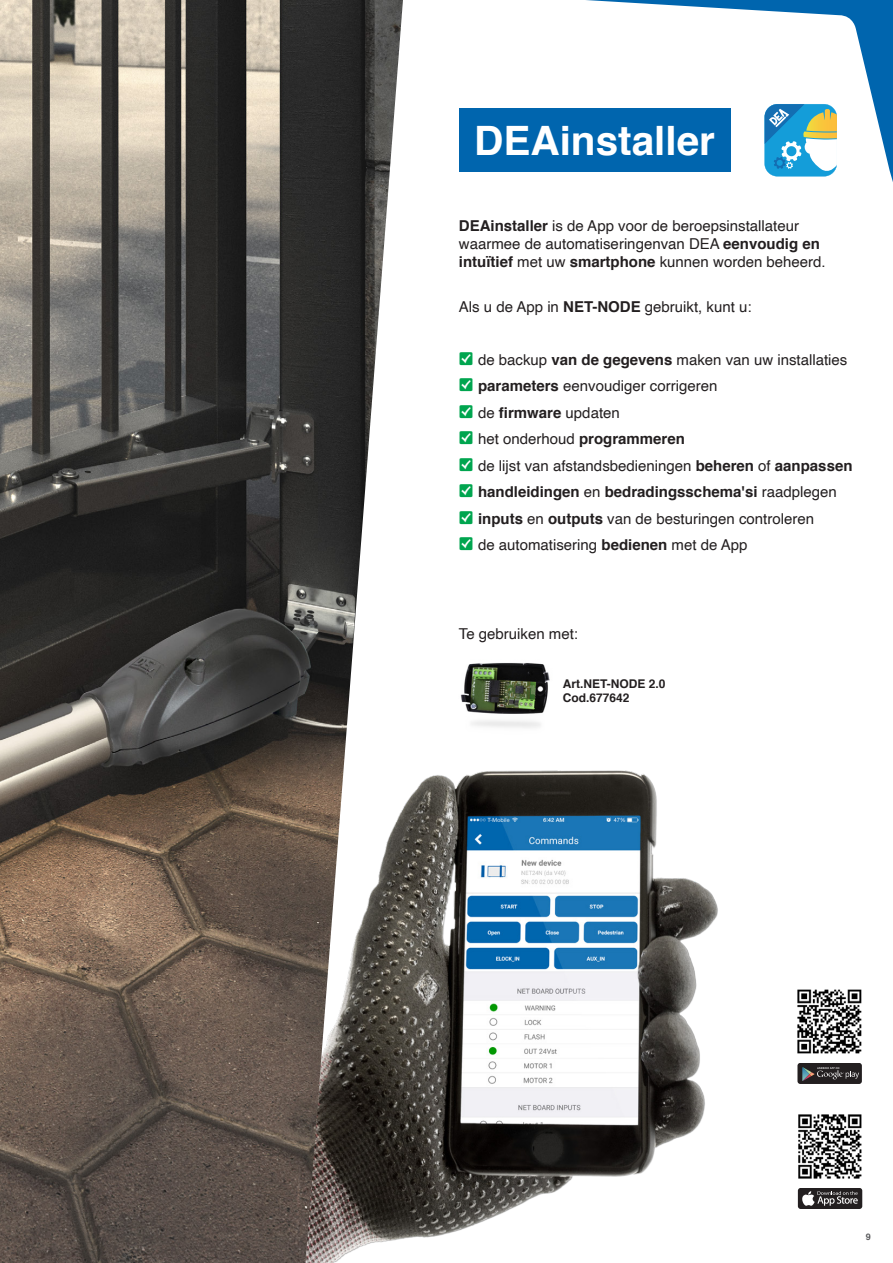
<style>
.page{position:relative;width:893px;height:1263px;background:#fff}
.page>*{position:absolute;margin:0;border:0;box-sizing:border-box;transform-origin:0 0}
.t1{font:700 40.5px "Helvetica";color:#fff}
.t2{font:15px/18px "Helvetica";color:#231f20}
.t3{font:700 15px "Helvetica";color:#231f20}
.t4{font:700 12px/14.4px "Helvetica";color:#231f20}
.t5{font:700 9px "Helvetica";color:#57585a}
.s1{font-weight:700}
.s2{font-weight:400}
</style>
<div class="page">
<img style="left:403px;top:770px;width:460px;height:469px">
<img style="left:0;top:0;width:403px;height:1263px">
<img style="left:460px;top:663px;width:90px;height:65px">
<svg style="left:372px;top:0;width:521px;height:230px"></svg>
<div style="left:797px;top:1063px;width:65px;height:21px;background:#231f20;border-radius:3px"></div>
<svg style="left:802px;top:1067px;width:57px;height:14px"></svg>
<div style="left:798px;top:1188px;width:64px;height:21px;background:#231f20;border-radius:3px"></div>
<svg style="left:802px;top:1191px;width:56px;height:15px"></svg>
<img style="left:789px;top:1106px;width:74px;height:81px">
<img style="left:788px;top:980px;width:75px;height:83px">
<svg style="left:764px;top:104px;width:73px;height:72px"></svg>
<div style="left:459px;top:108px;width:271px;height:64px;background:#0065ae"></div>
<p class="t1" style="left:474px;top:108px;width:242px">DEAinstaller</p>
<p class="t2" style="left:459px;top:218px;width:368px"><span class="s1">DEAinstaller</span> is de App voor de beroepsinstallateur waarmee de automatiseringenvan DEA <span class="s1">eenvoudig en intuïtief</span> met uw <span class="s1">smartphone</span> kunnen worden beheerd.</p>
<p class="t2" style="left:459px;top:298px;width:294px">Als u de App in <span class="s1">NET-NODE</span> gebruikt, kunt u:</p>
<p class="t2" style="left:478px;top:351px;width:371px">de backup <span class="s1">van de gegevens</span> maken van uw installaties</p>
<p class="t2" style="left:478px;top:378px;width:241px"><span class="s1">parameters</span> eenvoudiger corrigeren</p>
<p class="t2" style="left:478px;top:404px;width:143px">de <span class="s1">firmware</span> updaten</p>
<p class="t2" style="left:478px;top:431px;width:208px">het onderhoud <span class="s1">programmeren</span></p>
<p class="t2" style="left:478px;top:457px;width:376px">de lijst van afstandsbedieningen <span class="s1">beheren</span> of <span class="s1">aanpassen</span></p>
<p class="t3" style="left:478px;top:480px;width:360px">handleidingen <span class="s2">en</span> bedradingsschema'si <span class="s2">raadplegen</span></p>
<p class="t2" style="left:478px;top:510px;width:337px"><span class="s1">inputs</span> en <span class="s1">outputs</span> van de besturingen controleren</p>
<p class="t2" style="left:478px;top:537px;width:271px">de automatisering <span class="s1">bedienen</span> met de App</p>
<p class="t2" style="left:459px;top:625px;width:121px">Te gebruiken met:</p>
<p class="t4" style="left:563px;top:677px;width:104px">Art.NET-NODE 2.0<br>Cod.677642</p>
<p class="t5" style="left:866px;top:1230px;width:7px">9</p>
</div>
